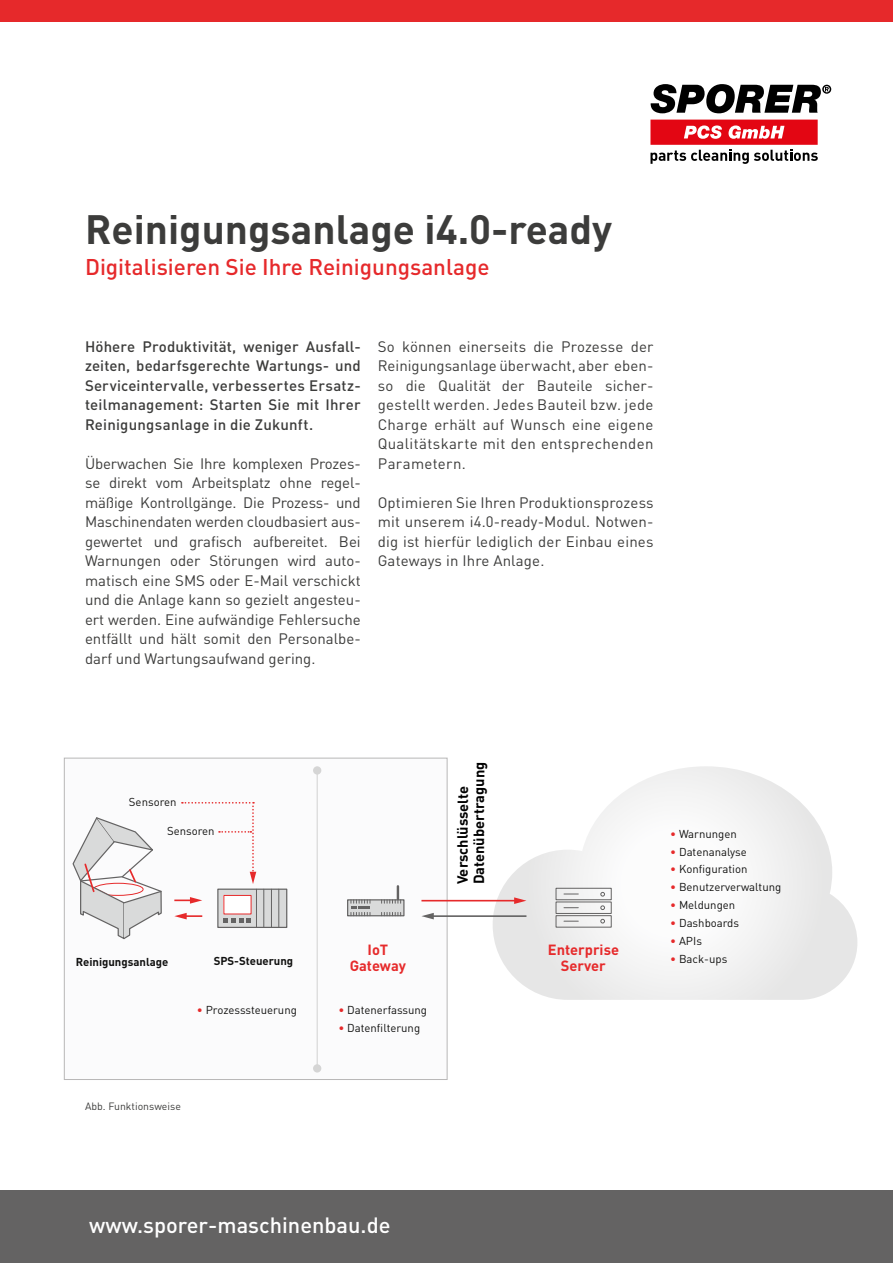
<style>
.page{position:relative;width:893px;height:1263px;background:#fff}
.page>*{position:absolute;margin:0;border:0;box-sizing:border-box;transform-origin:0 0}
.t1{font:700 40.5px "DIN Pro";color:#3c3c3b}
.t2{font:500 22.5px "DIN Pro";color:#e6292b}
.t3{font:500 21.9px "DIN Pro";color:#fff}
.t4{font:15px/19.5px "DIN Pro";letter-spacing:.01em;color:#3c3c3b;text-align:justify}
.t5{font:500 15px/19.5px "DIN Pro";letter-spacing:.015em;color:#3c3c3b;text-align:justify}
.t6{font:700 14.55px/16.4px "DIN Pro";letter-spacing:-.005em;color:#000}
.t7{font:700 14.55px/16.2px "DIN Pro";color:#e62a2b;text-align:center}
.t8{font:11.4px "DIN Pro";color:#10100f}
.t9{font:700 11.4px "DIN Pro";color:#10100f}
.t10{font:10.5px "DIN Pro";color:#3c3c3b}
.s1{color:#e62a2b}
</style>
<div class="page">
<svg style="left:650px;top:84px;width:181px;height:29px"></svg>
<svg style="left:650px;top:120px;width:168px;height:44px"></svg>
<div style="left:0;top:0;width:893px;height:21px;background:#e6292b"></div>
<svg style="left:493px;top:766px;width:364px;height:234px"></svg>
<div style="left:64px;top:758px;width:383px;height:321px;background:#fbfbfc"></div>
<div style="left:64px;top:758px;width:383px;height:322px;border:1px solid #b8b7b7"></div>
<hr style="left:317px;top:770px;width:1px;height:298px;background:#d5d5d5">
<div style="left:313px;top:766px;width:8px;height:8px;background:#d5d5d5;border-radius:50%"></div>
<div style="left:313px;top:1064px;width:8px;height:8px;background:#d5d5d5;border-radius:50%"></div>
<svg style="left:182px;top:802px;width:74px;height:82px"></svg>
<svg style="left:174px;top:897px;width:28px;height:7px"></svg>
<svg style="left:174px;top:913px;width:28px;height:6px"></svg>
<hr style="left:432px;top:915px;width:94px;height:2px;background:#646363">
<svg style="left:421px;top:913px;width:13px;height:6px"></svg>
<hr style="left:421px;top:900px;width:95px;height:1px;background:#e62a2b">
<svg style="left:514px;top:897px;width:12px;height:7px"></svg>
<div style="left:218px;top:889px;width:69px;height:38px;background:#d9dada"></div>
<div style="left:217px;top:888px;width:70px;height:40px;border:1px solid #646363"></div>
<svg style="left:72px;top:817px;width:90px;height:122px"></svg>
<div style="left:348px;top:900px;width:56px;height:16px;background:#d9dada"></div>
<div style="left:347px;top:899px;width:57px;height:17px;border:1px solid #646363"></div>
<div style="left:556px;top:888px;width:55px;height:12px;border:1px solid #646363"></div>
<div style="left:556px;top:902px;width:55px;height:12px;border:1px solid #646363"></div>
<div style="left:556px;top:915px;width:55px;height:12px;border:1px solid #646363"></div>
<hr style="left:256px;top:889px;width:1px;height:38px;background:#646363">
<hr style="left:263px;top:889px;width:1px;height:38px;background:#646363">
<hr style="left:271px;top:889px;width:1px;height:38px;background:#646363">
<hr style="left:278px;top:889px;width:1px;height:38px;background:#646363">
<svg style="left:381px;top:886px;width:20px;height:17px"></svg>
<svg style="left:381px;top:912px;width:20px;height:4px"></svg>
<svg style="left:600px;top:892px;width:5px;height:4px"></svg>
<svg style="left:600px;top:905px;width:5px;height:5px"></svg>
<svg style="left:600px;top:919px;width:5px;height:4px"></svg>
<svg style="left:564px;top:894px;width:14px;height:1px"></svg>
<svg style="left:564px;top:907px;width:14px;height:1px"></svg>
<svg style="left:564px;top:921px;width:14px;height:1px"></svg>
<svg style="left:224px;top:918px;width:27px;height:4px"></svg>
<div style="left:224px;top:895px;width:27px;height:19px;background:#fff"></div>
<div style="left:223px;top:895px;width:28px;height:19px;border:1px solid #e62a2b"></div>
<svg style="left:351px;top:900px;width:20px;height:16px"></svg>
<div style="left:0;top:1191px;width:893px;height:72px;background:#646363"></div>
<h1 class="t1" style="left:85px;top:201px;width:529px">Reinigungsanlage i4.0-ready</h1>
<h2 class="t2" style="left:85px;top:252px;width:406px">Digitalisieren Sie Ihre Reinigungsanlage</h2>
<p class="t5" style="left:85px;top:336px;width:277px">Höhere Produktivität, weniger Ausfall&shy;zeiten, bedarfsgerechte Wartungs- und Serviceintervalle, verbessertes Ersatz&shy;teilmanagement: Starten Sie mit Ihrer Reinigungsanlage in die Zukunft.</p>
<p class="t4" style="left:85px;top:453px;width:277px">Überwachen Sie Ihre komplexen Prozes&shy;se direkt vom Arbeitsplatz ohne regel&shy;mäßige Kontrollgänge. Die Prozess- und Maschinendaten werden cloudbasiert aus&shy;gewertet und grafisch aufbereitet. Bei Warnungen oder Störungen wird auto&shy;matisch eine SMS oder E-Mail verschickt und die Anlage kann so gezielt angesteu&shy;ert werden. Eine aufwändige Fehlersuche entfällt und hält somit den Personalbe&shy;darf und Wartungsaufwand gering.</p>
<p class="t4" style="left:378px;top:336px;width:277px">So können einerseits die Prozesse der Reinigungsanlage überwacht, aber eben&shy;so die Qualität der Bauteile sicher&shy;gestellt werden. Jedes Bauteil bzw. jede Charge erhält auf Wunsch eine eigene Qualitätskarte mit den entsprechenden Parametern.</p>
<p class="t4" style="left:378px;top:492px;width:277px">Optimieren Sie Ihren Produktionsprozess mit unserem i4.0-ready-Modul. Notwen&shy;dig ist hierfür lediglich der Einbau eines Gateways in Ihre Anlage.</p>
<p class="t6" style="left:454px;top:884px;width:124px;rotate:-90deg">Verschlüsselte<br>Datenübertragung</p>
<p class="t8" style="left:129px;top:794px;width:49px">Sensoren</p>
<p class="t8" style="left:167px;top:823px;width:49px">Sensoren</p>
<p class="t8" style="left:670px;top:826px;width:68px"><span class="s1">•</span> Warnungen</p>
<p class="t8" style="left:670px;top:844px;width:78px"><span class="s1">•</span> Datenanalyse</p>
<p class="t8" style="left:670px;top:861px;width:79px"><span class="s1">•</span> Konfiguration</p>
<p class="t8" style="left:670px;top:879px;width:113px"><span class="s1">•</span> Benutzerverwaltung</p>
<p class="t8" style="left:670px;top:897px;width:67px"><span class="s1">•</span> Meldungen</p>
<p class="t8" style="left:670px;top:915px;width:70px"><span class="s1">•</span> Dashboards</p>
<p class="t8" style="left:670px;top:933px;width:33px"><span class="s1">•</span> APIs</p>
<p class="t8" style="left:670px;top:951px;width:59px"><span class="s1">•</span> Back-ups</p>
<p class="t7" style="left:350px;top:941px;width:58px">IoT<br>Gateway</p>
<p class="t7" style="left:548px;top:940px;width:73px">Enterprise<br>Server</p>
<p class="t9" style="left:76px;top:954px;width:94px">Reinigungsanlage</p>
<p class="t9" style="left:214px;top:953px;width:81px">SPS-Steuerung</p>
<p class="t8" style="left:197px;top:1002px;width:102px"><span class="s1">•</span> Prozesssteuerung</p>
<p class="t8" style="left:338px;top:1002px;width:90px"><span class="s1">•</span> Datenerfassung</p>
<p class="t8" style="left:338px;top:1020px;width:83px"><span class="s1">•</span> Datenfilterung</p>
<p class="t10" style="left:85px;top:1099px;width:97px">Abb. Funktionsweise</p>
<h3 class="t3" style="left:89px;top:1210px;width:303px">www.sporer-maschinenbau.de</h3>
</div>
